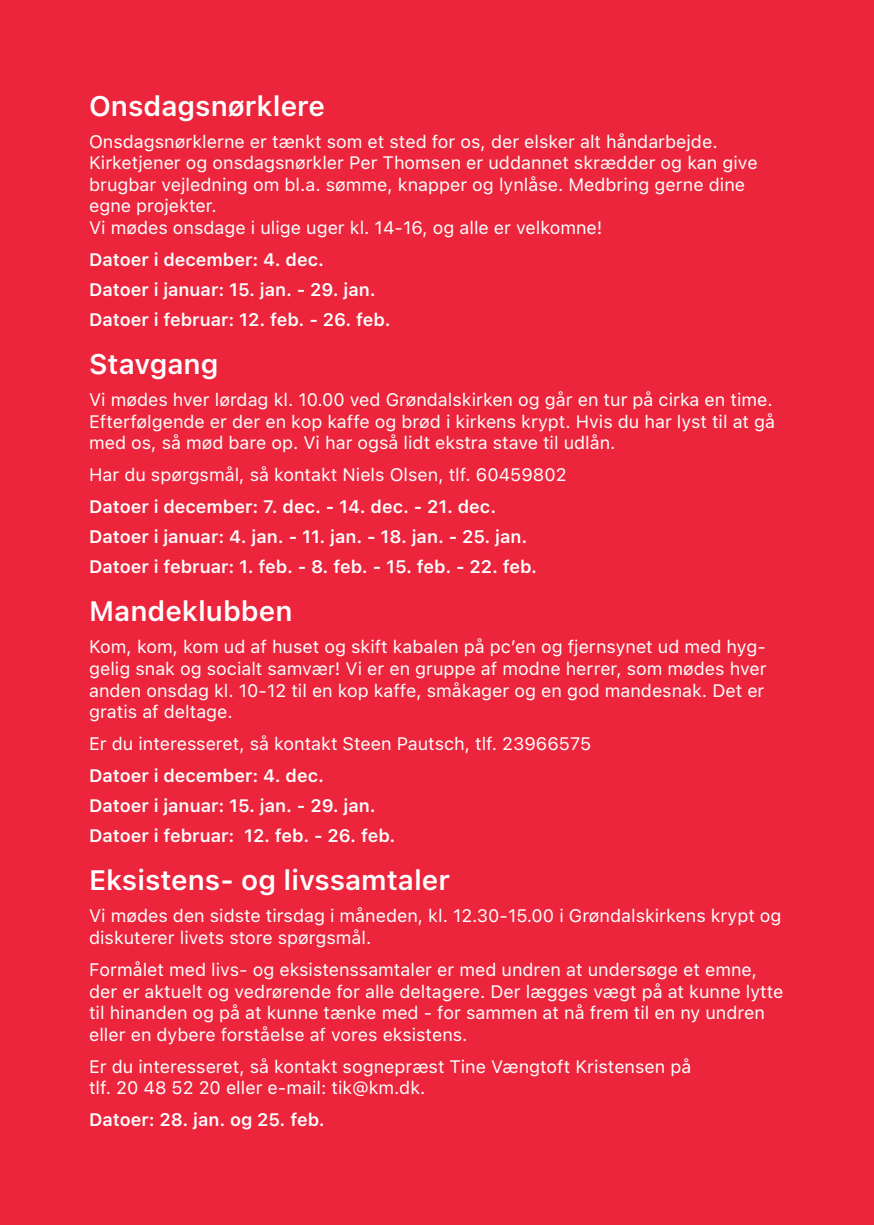
<style>
.page{position:relative;width:874px;height:1225px;background:#fff}
.page>*{position:absolute;margin:0;border:0;box-sizing:border-box;transform-origin:0 0}
.t1{font:600 28px "SF Pro Text";color:#fff}
.t2{font:18px/21.6px "SF Pro Text";color:#fff}
.t3{font:600 18px/30px "SF Pro Text";color:#fff}
</style>
<div class="page">
<div style="left:0;top:0;width:873px;height:1225px;background:#ec253c"></div>
<h1 class="t1" style="left:89px;top:90px;width:237px">Onsdagsnørklere</h1>
<p class="t2" style="left:89px;top:131px;width:669px">Onsdagsnørklerne er tænkt som et sted for os, der elsker alt håndarbejde.<br>Kirketjener og onsdagsnørkler Per Thomsen er uddannet skrædder og kan give brugbar vejledning om bl.a. sømme, knapper og lynlåse. Medbring gerne dine egne projekter.<br>Vi mødes onsdage i ulige uger kl. 14-16, og alle er velkomne!</p>
<p class="t3" style="left:89px;top:245px;width:303px">Datoer i december: 4. dec.<br>Datoer i januar: 15. jan. - 29. jan.<br>Datoer i februar: 12. feb. - 26. feb.</p>
<h1 class="t1" style="left:89px;top:348px;width:131px">Stavgang</h1>
<p class="t2" style="left:89px;top:389px;width:687px">Vi mødes hver lørdag kl. 10.00 ved Grøndalskirken og går en tur på cirka en time.<br>Efterfølgende er der en kop kaffe og brød i kirkens krypt. Hvis du har lyst til at gå med os, så mød bare op. Vi har også lidt ekstra stave til udlån.</p>
<p class="t2" style="left:89px;top:464px;width:479px">Har du spørgsmål, så kontakt Niels Olsen, tlf. 60459802</p>
<p class="t3" style="left:89px;top:492px;width:449px">Datoer i december: 7. dec. - 14. dec. - 21. dec.<br>Datoer i januar: 4. jan. - 11. jan. - 18. jan. - 25. jan.<br>Datoer i februar: 1. feb. - 8. feb. - 15. feb. - 22. feb.</p>
<h1 class="t1" style="left:89px;top:595px;width:205px">Mandeklubben</h1>
<p class="t2" style="left:89px;top:636px;width:678px;text-align:justify">Kom, kom, kom ud af huset og skift kabalen på pc’en og fjernsynet ud med hyg&shy;gelig snak og socialt samvær! Vi er en gruppe af modne herrer, som mødes hver anden onsdag kl. 10-12 til en kop kaffe, småkager og en god mandesnak. Det er gratis af deltage.</p>
<p class="t2" style="left:89px;top:733px;width:503px">Er du interesseret, så kontakt Steen Pautsch, tlf. 23966575</p>
<p class="t3" style="left:89px;top:761px;width:308px">Datoer i december: 4. dec.<br>Datoer i januar: 15. jan. - 29. jan.<br>Datoer i februar: 12. feb. - 26. feb.</p>
<h1 class="t1" style="left:89px;top:864px;width:362px">Eksistens- og livssamtaler</h1>
<p class="t2" style="left:89px;top:905px;width:693px">Vi mødes den sidste tirsdag i måneden, kl. 12.30-15.00 i Grøndalskirkens krypt og diskuterer livets store spørgsmål.</p>
<p class="t2" style="left:89px;top:959px;width:695px">Formålet med livs- og eksistenssamtaler er med undren at undersøge et emne, der er aktuelt og vedrørende for alle deltagere. Der lægges vægt på at kunne lytte til hinanden og på at kunne tænke med - for sammen at nå frem til en ny undren eller en dybere forståelse af vores eksistens.</p>
<p class="t2" style="left:89px;top:1055px;width:603px">Er du interesseret, så kontakt sognepræst Tine Vængtoft Kristensen på tlf. 20 48 52 20 eller e-mail: tik@km.dk.</p>
<p class="t3" style="left:89px;top:1105px;width:237px">Datoer: 28. jan. og 25. feb.</p>
</div>
